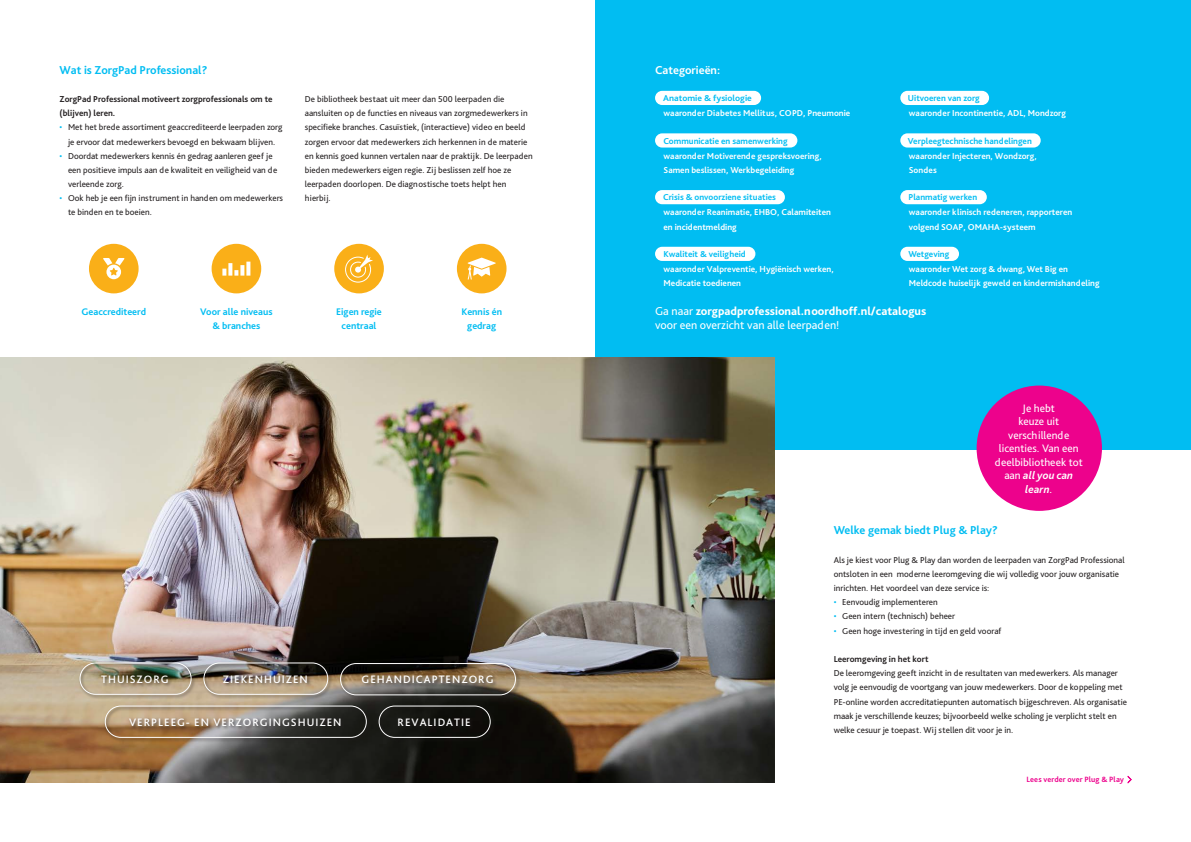
<style>
.page{position:relative;width:1191px;height:842px;background:#fff}
.page>*{position:absolute;margin:0;border:0;box-sizing:border-box;transform-origin:0 0}
.t1{font:800 12px/14.2px "Bliss Pro";color:#fff}
.t2{font:700 12px "Bliss Pro";color:#01bdf2}
.t3{font:700 12px "Bliss Pro";color:#fff}
.t4{font:11.3px/13.5px "Bliss Pro";color:#fff;text-align:center}
.t5{font:500 11.3px "Bliss Pro";letter-spacing:.09em;color:#fff}
.t6{font:700 10px/14.2px "Bliss Pro";color:#01bdf2;text-align:center}
.t7{font:9px/14.2px "Bliss Pro";color:#231f20}
.t8{font:700 9px/14.2px "Bliss Pro";color:#fff}
.t9{font:700 9px "Bliss Pro";color:#01bdf2}
.t10{font:700 9px/14.2px "Bliss Pro";color:#231f20}
.t11{font:700 9px "Bliss Pro";color:#01bdf2;scale:1.04 1}
.t12{font:700 8px "Bliss Pro";letter-spacing:.01em;color:#ed028c}
.s1{color:#01bdf2}
.s2{font-weight:400}
.s3{font-weight:700;font-style:italic}
</style>
<div class="page">
<div style="left:595px;top:0;width:596px;height:449px;background:#01bdf2"></div>
<div style="left:89px;top:244px;width:50px;height:49px;background:#faaf18;border-radius:50%"></div>
<svg style="left:103px;top:258px;width:22px;height:21px"></svg>
<div style="left:976px;top:386px;width:126px;height:125px;background:#ed028c;border-radius:50%"></div>
<div style="left:212px;top:244px;width:49px;height:49px;background:#faaf18;border-radius:50%"></div>
<svg style="left:222px;top:262px;width:28px;height:14px"></svg>
<div style="left:334px;top:244px;width:50px;height:49px;background:#faaf18;border-radius:50%"></div>
<svg style="left:345px;top:255px;width:28px;height:28px"></svg>
<div style="left:457px;top:244px;width:49px;height:49px;background:#faaf18;border-radius:50%"></div>
<svg style="left:468px;top:258px;width:28px;height:22px"></svg>
<img style="left:0;top:357px;width:774px;height:425px">
<div style="left:78px;top:661px;width:443px;height:82px;background:#231f20;opacity:.75"></div>
<div style="left:105px;top:705px;width:262px;height:33px;border:1px solid #fff;border-radius:16px"></div>
<div style="left:378px;top:705px;width:113px;height:33px;border:1px solid #fff;border-radius:16px"></div>
<div style="left:79px;top:662px;width:113px;height:33px;border:1px solid #fff;border-radius:16px"></div>
<div style="left:203px;top:662px;width:125px;height:33px;border:1px solid #fff;border-radius:16px"></div>
<div style="left:340px;top:663px;width:176px;height:32px;border:1px solid #fff;border-radius:16px"></div>
<div style="left:655px;top:91px;width:106px;height:14px;background:#fff;border-radius:7px"></div>
<div style="left:655px;top:133px;width:142px;height:15px;background:#fff;border-radius:7px"></div>
<div style="left:655px;top:190px;width:130px;height:14px;background:#fff;border-radius:7px"></div>
<div style="left:655px;top:247px;width:100px;height:14px;background:#fff;border-radius:7px"></div>
<div style="left:900px;top:91px;width:89px;height:14px;background:#fff;border-radius:7px"></div>
<div style="left:900px;top:133px;width:140px;height:15px;background:#fff;border-radius:7px"></div>
<div style="left:900px;top:190px;width:86px;height:14px;background:#fff;border-radius:7px"></div>
<div style="left:900px;top:247px;width:59px;height:14px;background:#fff;border-radius:7px"></div>
<svg style="left:1127px;top:775px;width:4px;height:9px"></svg>
<p class="t2" style="left:60px;top:62px;width:149px">Wat is ZorgPad Professional?</p>
<p class="t10" style="left:60px;top:92px;width:214px">ZorgPad Professional motiveert zorgprofessionals om te (blijven) leren.</p>
<p class="t7" style="left:60px;top:120px;width:224px;text-align:center"><span class="s1">•</span> Met het brede assortiment geaccrediteerde leerpaden zorg je ervoor dat medewerkers bevoegd en bekwaam blijven.</p>
<p class="t7" style="left:68px;top:148px;width:211px;text-indent:-9px"><span class="s1">•</span> Doordat medewerkers kennis én gedrag aanleren geef je een positieve impuls aan de kwaliteit en veiligheid van de verleende zorg.</p>
<p class="t7" style="left:68px;top:191px;width:217px;text-indent:-9px"><span class="s1">•</span> Ook heb je een fijn instrument in handen om medewerkers te binden en te boeien.</p>
<p class="t7" style="left:305px;top:92px;width:229px">De bibliotheek bestaat uit meer dan 500 leerpaden die aansluiten op de functies en niveaus van zorgmedewerkers in specifieke branches. Casuïstiek, (interactieve) video en beeld zorgen ervoor dat medewerkers zich herkennen in de materie en kennis goed kunnen vertalen naar de praktijk. De leerpaden bieden medewerkers eigen regie. Zij beslissen zelf hoe ze leerpaden doorlopen. De diagnostische toets helpt hen hierbij.</p>
<p class="t6" style="left:81px;top:304px;width:66px">Geaccrediteerd</p>
<p class="t6" style="left:200px;top:304px;width:74px">Voor alle niveaus &amp; branches</p>
<p class="t6" style="left:336px;top:304px;width:47px">Eigen regie centraal</p>
<p class="t6" style="left:461px;top:304px;width:42px">Kennis én gedrag</p>
<p class="t5" style="left:101px;top:672px;width:69px">THUISZORG</p>
<p class="t5" style="left:223px;top:672px;width:86px">ZIEKENHUIZEN</p>
<p class="t5" style="left:361px;top:672px;width:133px">GEHANDICAPTENZORG</p>
<p class="t5" style="left:129px;top:715px;width:214px">VERPLEEG- EN VERZORGINGSHUIZEN</p>
<p class="t5" style="left:397px;top:715px;width:75px">REVALIDATIE</p>
<p class="t3" style="left:655px;top:62px;width:67px">Categorieën:</p>
<p class="t11" style="left:663px;top:93px;width:87px">Anatomie &amp; fysiologie</p>
<p class="t8" style="left:663px;top:106px;width:188px">waaronder Diabetes Mellitus, COPD, Pneumonie</p>
<p class="t9" style="left:663px;top:135px;width:126px">Communicatie en samenwerking</p>
<p class="t8" style="left:663px;top:148px;width:160px">waaronder Motiverende gespreksvoering,<br>Samen beslissen, Werkbegeleiding</p>
<p class="t9" style="left:663px;top:192px;width:114px">Crisis &amp; onvoorziene situaties</p>
<p class="t8" style="left:663px;top:205px;width:169px">waaronder Reanimatie, EHBO, Calamiteiten en incidentmelding</p>
<p class="t9" style="left:663px;top:248px;width:84px">Kwaliteit &amp; veiligheid</p>
<p class="t8" style="left:663px;top:262px;width:172px">waaronder Valpreventie, Hygiënisch werken,<br>Medicatie toedienen</p>
<p class="t9" style="left:908px;top:93px;width:73px">Uitvoeren van zorg</p>
<p class="t8" style="left:909px;top:106px;width:159px">waaronder Incontinentie, ADL, Mondzorg</p>
<p class="t9" style="left:907px;top:135px;width:126px">Verpleegtechnische handelingen</p>
<p class="t8" style="left:909px;top:148px;width:129px">waaronder Injecteren, Wondzorg,<br>Sondes</p>
<p class="t9" style="left:908px;top:192px;width:70px">Planmatig werken</p>
<p class="t8" style="left:909px;top:205px;width:165px">waaronder klinisch redeneren, rapporteren volgend SOAP, OMAHA-systeem</p>
<p class="t9" style="left:908px;top:248px;width:42px">Wetgeving</p>
<p class="t8" style="left:909px;top:262px;width:192px">waaronder Wet zorg &amp; dwang, Wet Big en<br>Meldcode huiselijk geweld en kindermishandeling</p>
<p class="t1" style="left:655px;top:303px;width:273px"><span class="s2">Ga naar</span> zorgpadprofessional.noordhoff.nl/catalogus <span class="s2">voor een overzicht van alle leerpaden!</span></p>
<p class="t4" style="left:995px;top:401px;width:89px">Je hebt<br>keuze uit verschillende licenties. Van een deelbibliotheek tot aan <span class="s3">all you can learn</span>.</p>
<p class="t2" style="left:833px;top:523px;width:166px">Welke gemak biedt Plug &amp; Play?</p>
<p class="t7" style="left:833px;top:552px;width:293px">Als je kiest voor Plug &amp; Play dan worden de leerpaden van ZorgPad Professional ontsloten in een moderne leeromgeving die wij volledig voor jouw organisatie inrichten. Het voordeel van deze service is:</p>
<p class="t7" style="left:833px;top:595px;width:106px"><span class="s1">•</span> Eenvoudig implementeren</p>
<p class="t7" style="left:833px;top:609px;width:123px"><span class="s1">•</span> Geen intern (technisch) beheer</p>
<p class="t7" style="left:833px;top:623px;width:169px"><span class="s1">•</span> Geen hoge investering in tijd en geld vooraf</p>
<p class="t10" style="left:833px;top:652px;width:96px">Leeromgeving in het kort</p>
<p class="t7" style="left:833px;top:666px;width:295px">De leeromgeving geeft inzicht in de resultaten van medewerkers. Als manager volg je eenvoudig de voortgang van jouw medewerkers. Door de koppeling met PE-online worden accreditatiepunten automatisch bijgeschreven. Als organisatie maak je verschillende keuzes; bijvoorbeeld welke scholing je verplicht stelt en welke cesuur je toepast. Wij stellen dit voor je in.</p>
<p class="t12" style="left:1026px;top:775px;width:99px">Lees verder over Plug &amp; Play</p>
</div>
